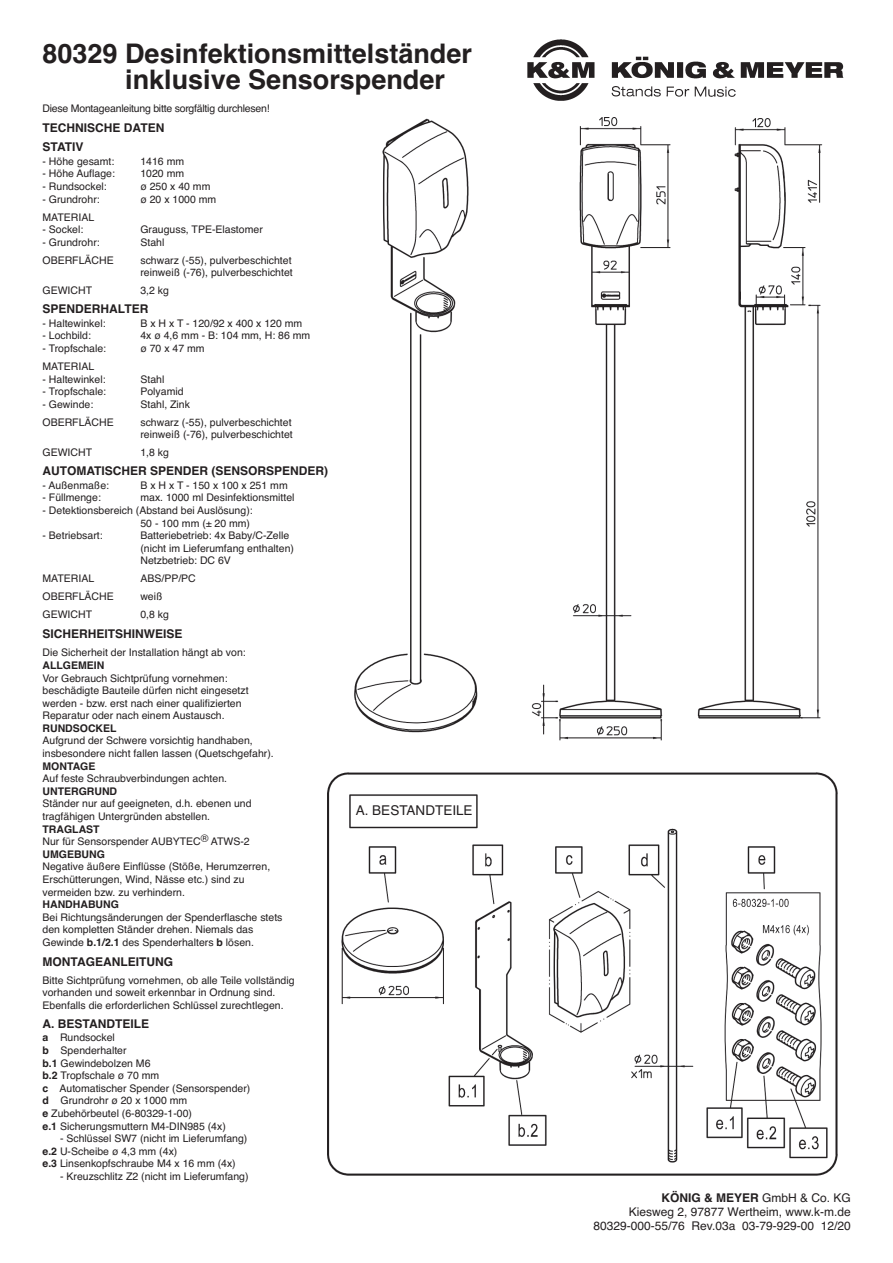
<style>
.page{position:relative;width:893px;height:1263px;background:#fff}
.page>*{position:absolute;margin:0;border:0;box-sizing:border-box;transform-origin:0 0}
.t1{font:700 27px/26.4px "Helvetica";color:#231f20}
.t2{font:13.5px "Helvetica";color:#231f20}
.t3{font:700 12px/19.2px "Helvetica";color:#231f20}
.t4{font:12px/14.4px "Helvetica";color:#231f20;text-align:right}
.t5{font:10.5px/12.6px "Helvetica";color:#231f20}
.t6{font:700 10.5px "Helvetica";color:#231f20}
.t7{font:10.5px "Helvetica";letter-spacing:-.02em;color:#231f20}
.s1{color:#fff}
.s2{font-weight:700}
.s3{font-weight:700;color:#fff}
</style>
<div class="page">
<img style="left:328px;top:117px;width:509px;height:1058px">
<img style="left:527px;top:40px;width:317px;height:61px">
<h1 class="t1" style="left:43px;top:43px;width:431px">80329 Desinfektionsmittelständer<br><span class="s1">80329</span> inklusive Sensorspender</h1>
<p class="t7" style="left:43px;top:104px;width:228px">Diese Montageanleitung bitte sorgfältig durchlesen!</p>
<p class="t3" style="left:43px;top:120px;width:123px">TECHNISCHE DATEN<br>STATIV</p>
<p class="t5" style="left:43px;top:156px;width:73px">- Höhe gesamt:</p>
<p class="t5" style="left:140px;top:156px;width:45px">1416 mm</p>
<p class="t5" style="left:43px;top:168px;width:74px">- Höhe Auflage:</p>
<p class="t5" style="left:140px;top:168px;width:45px">1020 mm</p>
<p class="t5" style="left:43px;top:181px;width:66px">- Rundsockel:</p>
<p class="t5" style="left:140px;top:181px;width:72px">ø 250 x 40 mm</p>
<p class="t5" style="left:43px;top:194px;width:59px">- Grundrohr:</p>
<p class="t5" style="left:140px;top:194px;width:77px">ø 20 x 1000 mm</p>
<p class="t5" style="left:43px;top:212px;width:53px">MATERIAL</p>
<p class="t5" style="left:43px;top:224px;width:42px">- Sockel:</p>
<p class="t5" style="left:140px;top:224px;width:124px">Grauguss, TPE-Elastomer</p>
<p class="t5" style="left:43px;top:237px;width:59px">- Grundrohr:</p>
<p class="t5" style="left:140px;top:237px;width:25px">Stahl</p>
<p class="t5" style="left:43px;top:255px;width:73px">OBERFLÄCHE</p>
<p class="t5" style="left:140px;top:255px;width:154px">schwarz (-55), pulverbeschichtet reinweiß (-76), pulverbeschichtet</p>
<p class="t5" style="left:43px;top:285px;width:51px">GEWICHT</p>
<p class="t5" style="left:140px;top:285px;width:30px">3,2 kg</p>
<p class="t3" style="left:43px;top:301px;width:107px">SPENDERHALTER</p>
<p class="t5" style="left:43px;top:318px;width:65px">- Haltewinkel:</p>
<p class="t5" style="left:140px;top:318px;width:163px">B x H x T - 120/92 x 400 x 120 mm</p>
<p class="t5" style="left:43px;top:330px;width:50px">- Lochbild:</p>
<p class="t5" style="left:140px;top:330px;width:171px">4x ø 4,6 mm - B: 104 mm, H: 86 mm</p>
<p class="t5" style="left:43px;top:343px;width:65px">- Tropfschale:</p>
<p class="t5" style="left:140px;top:343px;width:66px">ø 70 x 47 mm</p>
<p class="t5" style="left:43px;top:361px;width:53px">MATERIAL</p>
<p class="t5" style="left:43px;top:374px;width:65px">- Haltewinkel:</p>
<p class="t5" style="left:140px;top:374px;width:25px">Stahl</p>
<p class="t5" style="left:43px;top:386px;width:65px">- Tropfschale:</p>
<p class="t5" style="left:140px;top:386px;width:45px">Polyamid</p>
<p class="t5" style="left:43px;top:399px;width:52px">- Gewinde:</p>
<p class="t5" style="left:140px;top:399px;width:51px">Stahl, Zink</p>
<p class="t5" style="left:43px;top:417px;width:73px">OBERFLÄCHE</p>
<p class="t5" style="left:140px;top:417px;width:154px">schwarz (-55), pulverbeschichtet reinweiß (-76), pulverbeschichtet</p>
<p class="t5" style="left:43px;top:447px;width:51px">GEWICHT</p>
<p class="t5" style="left:140px;top:447px;width:30px">1,8 kg</p>
<p class="t3" style="left:43px;top:463px;width:287px">AUTOMATISCHER SPENDER (SENSORSPENDER)</p>
<p class="t5" style="left:43px;top:480px;width:68px">- Außenmaße:</p>
<p class="t5" style="left:140px;top:480px;width:149px">B x H x T - 150 x 100 x 251 mm</p>
<p class="t5" style="left:43px;top:492px;width:60px">- Füllmenge:</p>
<p class="t5" style="left:140px;top:492px;width:156px">max. 1000 ml Desinfektionsmittel</p>
<p class="t5" style="left:43px;top:505px;width:212px;text-align:right">- Detektionsbereich (Abstand bei Auslösung):<br>50 - 100 mm (± 20 mm)</p>
<p class="t5" style="left:43px;top:530px;width:62px">- Betriebsart:</p>
<p class="t5" style="left:140px;top:530px;width:155px">Batteriebetrieb: 4x Baby/C-Zelle (nicht im Lieferumfang enthalten)<br>Netzbetrieb: DC 6V</p>
<p class="t5" style="left:43px;top:573px;width:53px">MATERIAL</p>
<p class="t5" style="left:140px;top:573px;width:57px">ABS/PP/PC</p>
<p class="t5" style="left:43px;top:591px;width:73px">OBERFLÄCHE</p>
<p class="t5" style="left:140px;top:591px;width:24px">weiß</p>
<p class="t5" style="left:43px;top:609px;width:51px">GEWICHT</p>
<p class="t5" style="left:140px;top:609px;width:30px">0,8 kg</p>
<p class="t3" style="left:43px;top:626px;width:142px">SICHERHEITSHINWEISE</p>
<p class="t5" style="left:43px;top:647px;width:205px">Die Sicherheit der Installation hängt ab von:</p>
<p class="t6" style="left:43px;top:661px;width:63px">ALLGEMEIN</p>
<p class="t5" style="left:43px;top:673px;width:208px">Vor Gebrauch Sichtprüfung vornehmen: beschädigte Bauteile dürfen nicht eingesetzt werden - bzw. erst nach einer qualifizierten Reparatur oder nach einem Austausch.</p>
<p class="t6" style="left:43px;top:724px;width:76px">RUNDSOCKEL</p>
<p class="t5" style="left:43px;top:736px;width:233px">Aufgrund der Schwere vorsichtig handhaben, insbesondere nicht fallen lassen (Quetschgefahr).</p>
<p class="t6" style="left:43px;top:762px;width:54px">MONTAGE</p>
<p class="t5" style="left:43px;top:773px;width:186px">Auf feste Schraubverbindungen achten.</p>
<p class="t6" style="left:43px;top:787px;width:76px">UNTERGRUND</p>
<p class="t5" style="left:43px;top:799px;width:210px">Ständer nur auf geeigneten, d.h. ebenen und tragfähigen Untergründen abstellen.</p>
<p class="t6" style="left:43px;top:825px;width:59px">TRAGLAST</p>
<p class="t5" style="left:43px;top:836px;width:209px">Nur für Sensorspender AUBYTEC® ATWS-2</p>
<p class="t6" style="left:43px;top:850px;width:64px">UMGEBUNG</p>
<p class="t5" style="left:43px;top:862px;width:229px">Negative äußere Einflüsse (Stöße, Herumzerren,<br>Erschütterungen, Wind, Nässe etc.) sind zu vermeiden bzw. zu verhindern.</p>
<p class="t6" style="left:43px;top:901px;width:78px">HANDHABUNG</p>
<p class="t5" style="left:43px;top:912px;width:241px">Bei Richtungsänderungen der Spenderflasche stets den kompletten Ständer drehen. Niemals das<br>Gewinde <span class="s2">b.1/2.1</span> des Spenderhalters <span class="s2">b</span> lösen.</p>
<p class="t3" style="left:43px;top:953px;width:132px">MONTAGEANLEITUNG</p>
<p class="t5" style="left:43px;top:975px;width:253px">Bitte Sichtprüfung vornehmen, ob alle Teile vollständig vorhanden und soweit erkennbar in Ordnung sind.<br>Ebenfalls die erforderlichen Schlüssel zurechtlegen.</p>
<p class="t3" style="left:43px;top:1015px;width:108px">A. BESTANDTEILE</p>
<p class="t5" style="left:43px;top:1032px;width:209px"><span class="s2">a</span><span class="s3">.1</span> Rundsockel<br><span class="s2">b</span><span class="s3">.1</span> Spenderhalter<br><span class="s2">b.1</span> Gewindebolzen M6<br><span class="s2">b.2</span> Tropfschale ø 70 mm<br><span class="s2">c</span><span class="s3">.2</span> Automatischer Spender (Sensorspender) <span class="s2">d</span><span class="s3">.2</span> Grundrohr ø 20 x 1000 mm<br><span class="s2">e</span> Zubehörbeutel (6-80329-1-00)<br><span class="s2">e.1</span> Sicherungsmuttern M4-DIN985 (4x)<br><span class="s3">e.1</span> - Schlüssel SW7 (nicht im Lieferumfang) <span class="s2">e.2</span> U-Scheibe ø 4,3 mm (4x)<br><span class="s2">e.3</span> Linsenkopfschraube M4 x 16 mm (4x) <span class="s3">e.3</span> - Kreuzschlitz Z2 (nicht im Lieferumfang)</p>
<p class="t2" style="left:356px;top:805px;width:118px">A. BESTANDTEILE</p>
<p class="t4" style="left:593px;top:1191px;width:259px"><span class="s2">KÖNIG &amp; MEYER</span> GmbH &amp; Co. KG<br>Kiesweg 2, 97877 Wertheim, www.k-m.de<br>80329-000-55/76 Rev.03a 03-79-929-00 12/20</p>
</div>
